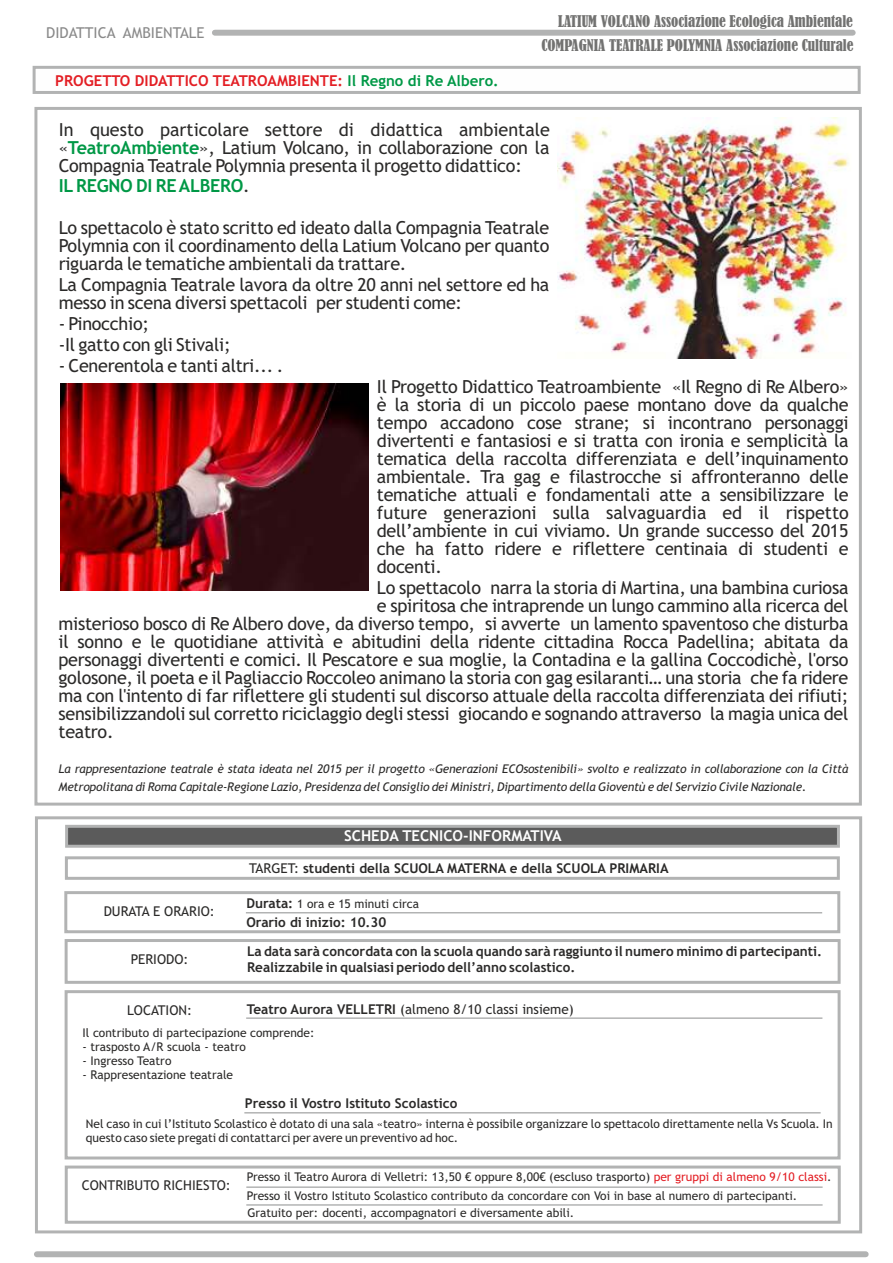
<style>
.page{position:relative;width:893px;height:1263px;background:#fff}
.page>*{position:absolute;margin:0;border:0;box-sizing:border-box;transform-origin:0 0}
.t1{font:18px/18px "Trebuchet MS";letter-spacing:-.015em;color:#2b2a29;text-align:justify}
.t2{font:700 18px "Trebuchet MS";letter-spacing:-.015em;color:#009846}
.t3{font:condensed 15px/23.7px "Bernard";color:#727271;text-align:right}
.t4{font:700 15px "Trebuchet MS";color:#e31e24}
.t5{font:700 15px "Trebuchet MS";color:#fefefe}
.t6{font:15px "Trebuchet MS";color:#898989}
.t7{font:700 13.5px/15.8px "Trebuchet MS";color:#2b2a29}
.t8{font:13.5px "Trebuchet MS";color:#2b2a29}
.t9{font:12px/17px "Trebuchet MS";color:#2b2a29}
.t10{font:italic 12px/18px "Trebuchet MS";letter-spacing:-.015em;color:#2b2a29}
.s1{color:#009846}
.s2{font-weight:700;color:#009846}
.s3{font-weight:400;color:#2b2a29}
.s4{font-weight:400}
.s5{font-weight:700;font-size:13.5px}
.s6{font-weight:700}
.s7{color:#e31e24}
</style>
<div class="page">
<svg style="left:34px;top:1251px;width:835px;height:7px;background:#bdbebe"></svg>
<svg style="left:212px;top:29px;width:644px;height:7px;background:#bdbebe"></svg>
<div style="left:34px;top:107px;width:828px;height:698px;border:3px solid #b2b3b3"></div>
<svg style="left:32px;top:65px;width:829px;height:29px"></svg>
<div style="left:35px;top:816px;width:827px;height:417px;border:3px solid #b2b3b3"></div>
<div style="left:65px;top:939px;width:776px;height:45px;border:3px solid #b2b3b3"></div>
<div style="left:64px;top:891px;width:776px;height:42px;border:3px solid #b2b3b3"></div>
<div style="left:65px;top:1165px;width:776px;height:59px;border:3px solid #b2b3b3"></div>
<div style="left:65px;top:856px;width:775px;height:24px;border:3px solid #b2b3b3"></div>
<svg style="left:65px;top:824px;width:775px;height:24px;background:#787878"></svg>
<svg style="left:246px;top:912px;width:577px;height:2px"></svg>
<svg style="left:246px;top:1186px;width:577px;height:2px"></svg>
<svg style="left:246px;top:1204px;width:577px;height:2px"></svg>
<div style="left:65px;top:990px;width:776px;height:169px;border:3px solid #b2b3b3"></div>
<svg style="left:246px;top:1017px;width:577px;height:2px"></svg>
<svg style="left:244px;top:1112px;width:577px;height:2px"></svg>
<img style="left:60px;top:384px;width:308px;height:207px">
<img style="left:558px;top:117px;width:291px;height:241px">
<p class="t3" style="left:541px;top:10px;width:314px">LATIUM VOLCANO Associazione Ecologica Ambientale<br>COMPAGNIA TEATRALE POLYMNIA Associazione Culturale</p>
<p class="t6" style="left:46px;top:27px;width:160px">DIDATTICA AMBIENTALE</p>
<p class="t4" style="left:55px;top:75px;width:445px">PROGETTO DIDATTICO TEATROAMBIENTE: <span class="s1">Il Regno di Re Albero.</span></p>
<p class="t1" style="left:59px;top:122px;width:493px">In questo particolare settore di didattica ambientale «<span class="s2">TeatroAmbiente</span>», Latium Volcano, in collaborazione con la Compagnia Teatrale Polymnia presenta il progetto didattico:</p>
<p class="t2" style="left:59px;top:179px;width:193px">IL REGNO DI RE ALBERO<span class="s3">.</span></p>
<p class="t1" style="left:59px;top:220px;width:492px">Lo spettacolo è stato scritto ed ideato dalla Compagnia Teatrale Polymnia con il coordinamento della Latium Volcano per quanto riguarda le tematiche ambientali da trattare.</p>
<p class="t1" style="left:59px;top:277px;width:492px">La Compagnia Teatrale lavora da oltre 20 anni nel settore ed ha messo in scena diversi spettacoli per studenti come:</p>
<p class="t1" style="left:59px;top:315px;width:173px;line-height:20.9px">- Pinocchio;<br>-Il gatto con gli Stivali;</p>
<p class="t1" style="left:59px;top:358px;width:226px">- Cenerentola e tanti altri... .</p>
<p class="t1" style="left:377px;top:379px;width:473px">Il Progetto Didattico Teatroambiente «Il Regno di Re Albero» è la storia di un piccolo paese montano dove da qualche tempo accadono cose strane; si incontrano personaggi divertenti e fantasiosi e si tratta con ironia e semplicità la tematica della raccolta differenziata e dell’inquinamento ambientale. Tra gag e filastrocche si affronteranno delle tematiche attuali e fondamentali atte a sensibilizzare le future generazioni sulla salvaguardia ed il rispetto dell’ambiente in cui viviamo. Un grande successo del 2015 che ha fatto ridere e riflettere centinaia di studenti e docenti.</p>
<p class="t1" style="left:377px;top:580px;width:473px">Lo spettacolo narra la storia di Martina, una bambina curiosa</p>
<p class="t1" style="left:377px;top:598px;width:473px">e spiritosa che intraprende un lungo cammino alla ricerca del</p>
<p class="t1" style="left:59px;top:616px;width:791px">misterioso bosco di Re Albero dove, da diverso tempo, si avverte un lamento spaventoso che disturba</p>
<p class="t1" style="left:59px;top:634px;width:791px">il sonno e le quotidiane attività e abitudini della ridente cittadina Rocca Padellina; abitata da</p>
<p class="t1" style="left:59px;top:652px;width:791px">personaggi divertenti e comici. Il Pescatore e sua moglie, la Contadina e la gallina Coccodichè, l'orso</p>
<p class="t1" style="left:59px;top:670px;width:791px">golosone, il poeta e il Pagliaccio Roccoleo animano la storia con gag esilaranti… una storia che fa ridere</p>
<p class="t1" style="left:59px;top:688px;width:791px">ma con l'intento di far riflettere gli studenti sul discorso attuale della raccolta differenziata dei rifiuti;</p>
<p class="t1" style="left:58px;top:706px;width:791px">sensibilizzandoli sul corretto riciclaggio degli stessi giocando e sognando attraverso la magia unica del</p>
<p class="t1" style="left:58px;top:724px;width:57px">teatro.</p>
<p class="t10" style="left:58px;top:760px;width:791px">La rappresentazione teatrale è stata ideata nel 2015 per il progetto «Generazioni ECOsostenibili» svolto e realizzato in collaborazione con la Città<br>Metropolitana di Roma Capitale-Regione Lazio, Presidenza del Consiglio dei Ministri, Dipartimento della Gioventù e del Servizio Civile Nazionale.</p>
<p class="t5" style="left:344px;top:830px;width:219px">SCHEDA TECNICO-INFORMATIVA</p>
<p class="t8" style="left:104px;top:906px;width:113px">DURATA E ORARIO:</p>
<p class="t8" style="left:131px;top:954px;width:59px">PERIODO:</p>
<p class="t7" style="left:249px;top:862px;width:421px"><span class="s4">TARGET:</span> studenti della SCUOLA MATERNA e della SCUOLA PRIMARIA</p>
<p class="t9" style="left:246px;top:897px;width:174px"><span class="s5">Durata:</span> 1 ora e 15 minuti circa</p>
<p class="t7" style="left:246px;top:915px;width:141px">Orario di inizio: 10.30</p>
<p class="t7" style="left:247px;top:945px;width:577px">La data sarà concordata con la scuola quando sarà raggiunto il numero minimo di partecipanti.<br>Realizzabile in qualsiasi periodo dell’anno scolastico.</p>
<p class="t8" style="left:127px;top:1005px;width:66px">LOCATION:</p>
<p class="t8" style="left:247px;top:1004px;width:328px"><span class="s6">Teatro Aurora VELLETRI</span> (almeno 8/10 classi insieme)</p>
<p class="t9" style="left:83px;top:1025px;width:234px">Il contributo di partecipazione comprende:</p>
<p class="t9" style="left:83px;top:1039px;width:165px">- trasposto A/R scuola - teatro</p>
<p class="t9" style="left:83px;top:1053px;width:90px">- Ingresso Teatro</p>
<p class="t9" style="left:83px;top:1067px;width:152px">- Rappresentazione teatrale</p>
<p class="t9" style="left:86px;top:1117px;width:748px;line-height:14px">Nel caso in cui l’Istituto Scolastico è dotato di una sala «teatro» interna è possibile organizzare lo spettacolo direttamente nella Vs Scuola. In questo caso siete pregati di contattarci per avere un preventivo ad hoc.</p>
<p class="t7" style="left:245px;top:1097px;width:214px">Presso il Vostro Istituto Scolastico</p>
<p class="t8" style="left:82px;top:1180px;width:151px">CONTRIBUTO RICHIESTO:</p>
<p class="t9" style="left:247px;top:1170px;width:586px">Presso il Teatro Aurora di Velletri: 13,50 € oppure 8,00€ (escluso trasporto) <span class="s7">per gruppi di almeno 9/10 classi</span>.</p>
<p class="t9" style="left:247px;top:1188px;width:552px">Presso il Vostro Istituto Scolastico contributo da concordare con Voi in base al numero di partecipanti.<br>Gratuito per: docenti, accompagnatori e diversamente abili.</p>
</div>
